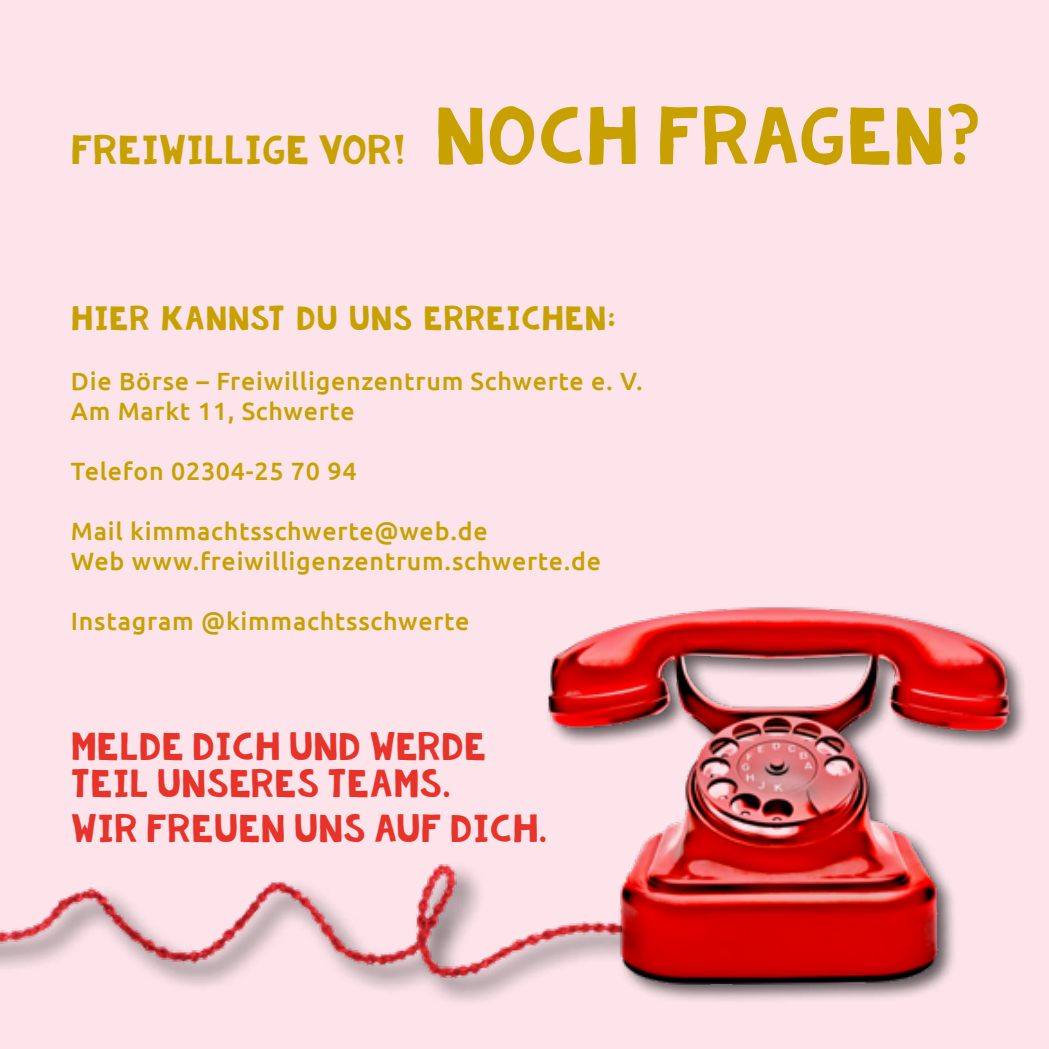
<style>
.page{position:relative;width:1049px;height:1049px;background:#fce4ea}
.page>*{position:absolute;margin:0;border:0;box-sizing:border-box;transform-origin:0 0}
.t1{font:30px "KG Summer Storm Rough";letter-spacing:.01em;color:#c8a100}
.t2{font:28.75px/37.5px "KG Summer Storm Rough";letter-spacing:.01em;color:#e7332a}
.t3{font:500 25px/30px "Ubuntu";letter-spacing:.03em;color:#c8a100}
.t4{font:25px "KG Summer Storm Rough";letter-spacing:.03em;color:#c8a100}
.s1{font-size:60px}
</style>
<div class="page">
<img style="left:0;top:864px;width:536px;height:137px">
<img style="left:536px;top:607px;width:489px;height:391px">
<p class="t1" style="left:71px;top:136px;width:911px">FREIWILLIGE VOR! <span class="s1">NOCH FRAGEN?</span></p>
<p class="t4" style="left:71px;top:307px;width:547px">HIER KANNST DU UNS ERREICHEN:</p>
<p class="t3" style="left:71px;top:365px;width:573px">Die Börse – Freiwilligenzentrum Schwerte e. V.<br>Am Markt 11, Schwerte</p>
<p class="t3" style="left:71px;top:455px;width:287px">Telefon 02304-25 70 94</p>
<p class="t3" style="left:71px;top:515px;width:532px">Mail kimmachtsschwerte@web.de<br>Web www.freiwilligenzentrum.schwerte.de</p>
<p class="t3" style="left:71px;top:605px;width:400px">Instagram @kimmachtsschwerte</p>
<p class="t2" style="left:71px;top:731px;width:417px">MELDE DICH UND WERDE<br>TEIL UNSERES TEAMS.</p>
<p class="t2" style="left:71px;top:813px;width:478px">WIR FREUEN UNS AUF DICH.</p>
</div>
